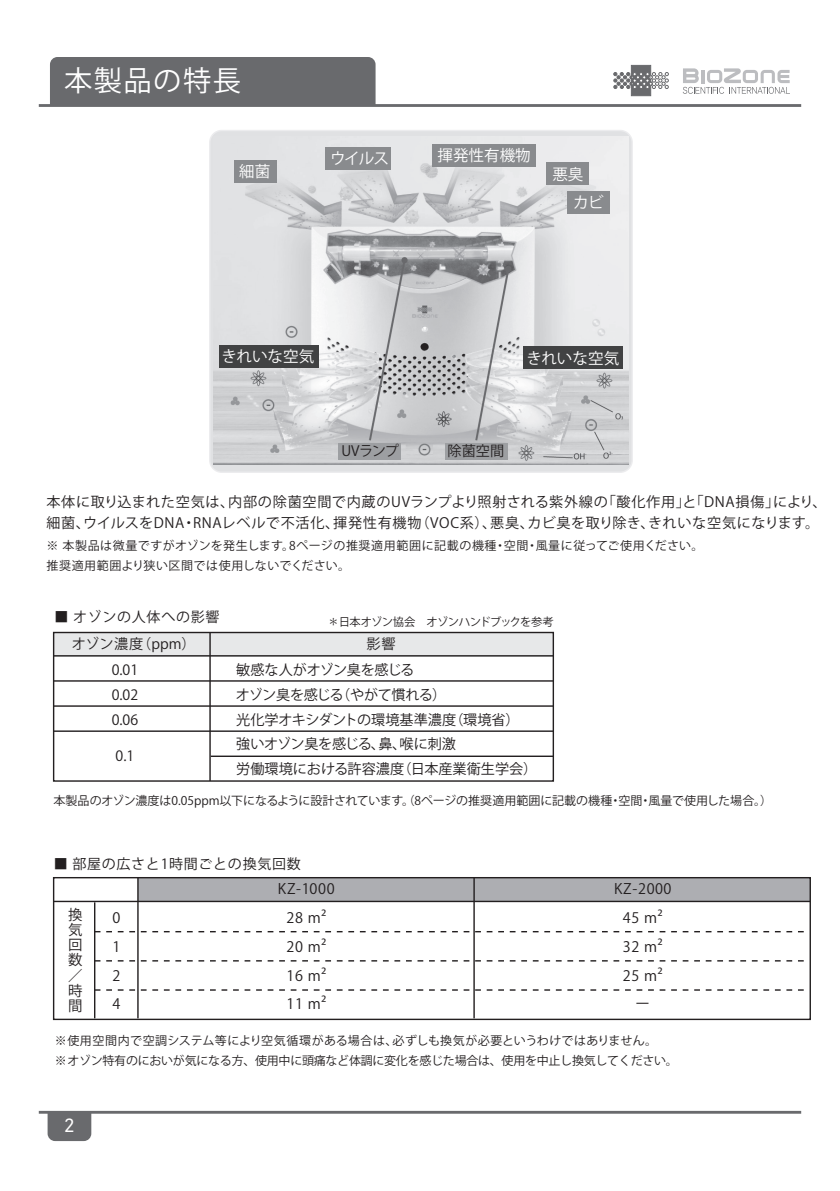
<style>
.page{position:relative;width:840px;height:1191px;background:#fff}
.page>*{position:absolute;margin:0;border:0;box-sizing:border-box;transform-origin:0 0}
.t1{font:28.2px "Koz Go Pro";letter-spacing:.05em;color:#fff}
.t2{font:17.6px "DNP Shuei Go Gin Std M";color:#fff}
.t3{font:15.6px/28.2px "Koz Go Pro";color:#fff}
.t4{font:14.4px/28.8px "Koz Go Pr 6 N";letter-spacing:.05em;color:#231f20;text-align:justify}
.t5{font:14.4px "Koz Go Pro";letter-spacing:.05em;color:#231f20}
.t6{font:14.2px/21.2px "Koz Go Pr 6 N";letter-spacing:.05em;color:#231f20}
.t7{font:14.2px/24.8px "Koz Go Pr 6 N";letter-spacing:-.02em;color:#231f20}
.t8{font:14.2px "Koz Go Pro";color:#231f20}
.t9{font:14.2px/24.8px "Koz Go Pr 6 N";color:#231f20;text-align:justify}
.t10{font:14px "Koz Go Pr 6 N";letter-spacing:.05em;color:#231f20}
.t11{font:14px "Koz Go Pro";letter-spacing:.05em;color:#231f20}
.t12{font:12px/20px "Koz Go Pr 6 N";letter-spacing:-.025em;color:#231f20}
.t13{font:12px/20px "Koz Go Pr 6 N";letter-spacing:.05em;color:#231f20}
.t14{font:12px "Koz Go Pr 6 N";color:#231f20}
.t15{font:11.4px "Koz Go Pr 6 N";letter-spacing:-.06em;color:#231f20}
.s1{font-family:"Koz Go Pr 6 N"}
</style>
<div class="page">
<hr style="left:39px;top:1110px;width:761px;height:3px;background:#696a6d">
<svg style="left:48px;top:1113px;width:43px;height:28px"></svg>
<hr style="left:39px;top:104px;width:761px;height:3px;background:#696a6d">
<div style="left:50px;top:57px;width:325px;height:47px;background:#696a6d"></div>
<svg style="left:613px;top:65px;width:55px;height:31px"></svg>
<svg style="left:682px;top:68px;width:107px;height:26px"></svg>
<div style="left:54px;top:632px;width:498px;height:24px;background:#e7e8e9"></div>
<div style="left:53px;top:632px;width:500px;height:149px;border:1px solid #231f20"></div>
<hr style="left:54px;top:655px;width:499px;height:1px;background:#231f20">
<hr style="left:54px;top:680px;width:499px;height:1px;background:#231f20">
<hr style="left:54px;top:705px;width:499px;height:2px;background:#231f20">
<hr style="left:54px;top:730px;width:499px;height:2px;background:#231f20">
<hr style="left:211px;top:755px;width:342px;height:2px;background:#231f20">
<hr style="left:209px;top:632px;width:2px;height:149px;background:#231f20">
<div style="left:210px;top:130px;width:421px;height:342px;background:#e0e1e3;border-radius:12px"></div>
<div style="left:209px;top:130px;width:423px;height:343px;border:1px solid #ececee;border-radius:12px"></div>
<img style="left:213px;top:137px;width:415px;height:328px">
<div style="left:234px;top:160px;width:42px;height:23px;background:#898b8e"></div>
<div style="left:325px;top:147px;width:65px;height:23px;background:#898b8e"></div>
<div style="left:432px;top:144px;width:103px;height:23px;background:#898b8e"></div>
<div style="left:545px;top:162px;width:43px;height:23px;background:#898b8e"></div>
<div style="left:567px;top:191px;width:42px;height:22px;background:#898b8e"></div>
<div style="left:219px;top:345px;width:99px;height:22px;background:#414243"></div>
<div style="left:523px;top:346px;width:99px;height:23px;background:#414243"></div>
<div style="left:338px;top:442px;width:62px;height:17px;background:#9d9fa2"></div>
<div style="left:445px;top:442px;width:62px;height:17px;background:#9d9fa2"></div>
<div style="left:138px;top:877px;width:671px;height:24px;background:#adaeb2"></div>
<div style="left:53px;top:877px;width:757px;height:143px;border:1px solid #231f20"></div>
<hr style="left:54px;top:900px;width:755px;height:2px;background:#231f20">
<hr style="left:94px;top:902px;width:1px;height:116px;background:#231f20">
<hr style="left:137px;top:877px;width:1px;height:141px;background:#231f20">
<hr style="left:473px;top:877px;width:1px;height:141px;background:#231f20">
<svg style="left:95px;top:931px;width:709px;height:1px"></svg>
<svg style="left:95px;top:960px;width:709px;height:1px"></svg>
<svg style="left:95px;top:989px;width:709px;height:1px"></svg>
<h1 class="t1" style="left:64px;top:63px;width:178px">本製品の特長</h1>
<p class="t3" style="left:239px;top:158px;width:33px">細菌</p>
<p class="t3" style="left:330px;top:144px;width:60px">ウイルス</p>
<p class="t3" style="left:437px;top:141px;width:95px">揮発性有機物</p>
<p class="t3" style="left:572px;top:160px;width:32px;text-indent:-21px">悪臭<br>カビ</p>
<p class="t3" style="left:221px;top:343px;width:94px">きれいな空気</p>
<p class="t3" style="left:526px;top:344px;width:94px">きれいな空気</p>
<p class="t8" style="left:341px;top:441px;width:59px">UVランプ</p>
<p class="t8" style="left:447px;top:441px;width:58px">除菌空間</p>
<p class="t6" style="left:46px;top:491px;width:781px">本体に取り込まれた空気は、内部の除菌空間で内蔵のUVランプより照射される紫外線の「酸化作用」と「DNA損傷」により、細菌、ウイルスをDNA・RNAレベルで不活化、揮発性有機物（VOC系）、悪臭、カビ臭を取り除き、きれいな空気になります。</p>
<p class="t13" style="left:46px;top:536px;width:658px">※ 本製品は微量ですがオゾンを発生します。8ページの推奨適用範囲に記載の機種・空間・風量に従ってご使用ください。推奨適用範囲より狭い区間では使用しないでください。</p>
<p class="t11" style="left:54px;top:607px;width:166px"><span class="s1">■</span> オゾンの人体への影響</p>
<p class="t8" style="left:72px;top:634px;width:125px">オゾン濃度（ppm）</p>
<p class="t8" style="left:366px;top:634px;width:30px">影響</p>
<p class="t9" style="left:112px;top:657px;width:28px">0.01<br>0.02<br>0.06</p>
<p class="t9" style="left:115px;top:744px;width:20px">0.1</p>
<p class="t15" style="left:328px;top:615px;width:227px">＊日本オゾン協会　オゾンハンドブックを参考</p>
<p class="t7" style="left:236px;top:657px;width:303px">敏感な人がオゾン臭を感じる<br>オゾン臭を感じる（やがて慣れる）<br>光化学オキシダントの環境基準濃度（環境省）<br>強いオゾン臭を感じる、鼻、喉に刺激<br>労働環境における許容濃度（日本産業衛生学会）</p>
<p class="t14" style="left:54px;top:794px;width:719px">本製品のオゾン濃度は0.05ppm以下になるように設計されています。（8ページの推奨適用範囲に記載の機種・空間・風量で使用した場合。）</p>
<p class="t10" style="left:54px;top:855px;width:248px">■ 部屋の広さと1時間ごとの換気回数</p>
<p class="t5" style="left:278px;top:879px;width:58px">KZ-1000</p>
<p class="t4" style="left:286px;top:903px;width:41px">28 m²<br>20 m²<br>16 m²<br>11 m²</p>
<p class="t4" style="left:68px;top:907px;width:16px;line-height:15.2px">換気回数／時間</p>
<p class="t4" style="left:112px;top:903px;width:9px">0<br>1<br>2<br>4</p>
<p class="t5" style="left:614px;top:879px;width:59px">KZ-2000</p>
<p class="t4" style="left:622px;top:903px;width:41px;text-align:center">45 m²<br>32 m²<br>25 m²ー</p>
<p class="t12" style="left:55px;top:1031px;width:624px">※使用空間内で空調システム等により空気循環がある場合は、必ずしも換気が必要というわけではありません。<br>※オゾン特有のにおいが気になる方、使用中に頭痛など体調に変化を感じた場合は、使用を中止し換気してください。</p>
<p class="t2" style="left:64px;top:1113px;width:13px">2</p>
</div>
